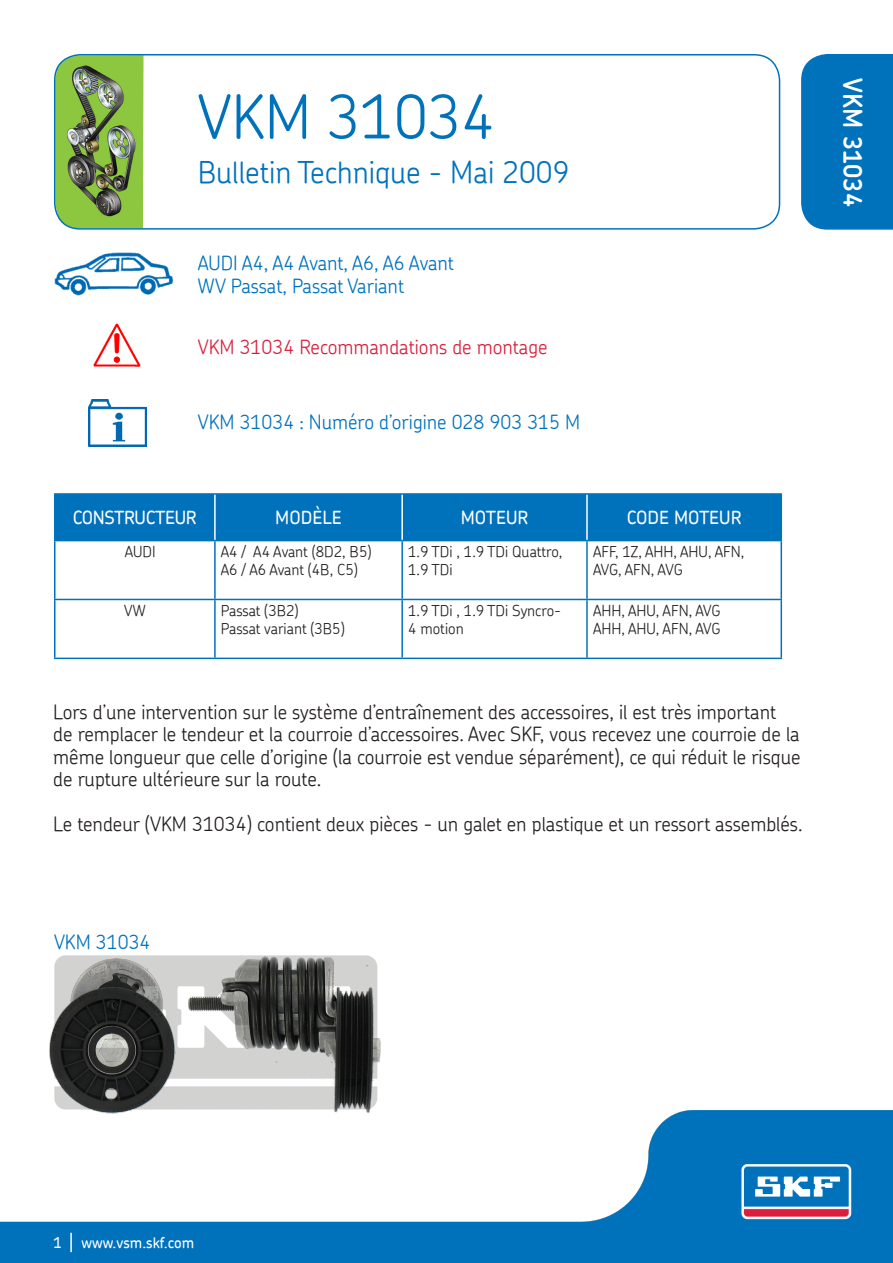
<style>
.page{position:relative;width:893px;height:1263px;background:#fff}
.page>*{position:absolute;margin:0;border:0;box-sizing:border-box;transform-origin:0 0}
.t1{font:300 60px "SKF Chevin";color:#0072bc}
.t2{font:300 30px "SKF Chevin";color:#0072bc}
.t3{font:600 25.5px "SKF Chevin";color:#fff}
.t4{font:300 19.5px/22.5px "SKF Chevin";color:#231f20}
.t5{font:300 19.5px "SKF Chevin";color:#0072bc}
.t6{font:300 19.5px "SKF Chevin";color:#da1f3d}
.t7{font:500 18px "SKF Chevin";color:#fff}
.t8{font:500 18px "SKF Chevin";letter-spacing:-.02em;color:#fff}
.t9{font:300 15px/18px "SKF Chevin";color:#231f20}
.t10{font:500 15px "SKF Chevin";color:#fff}
</style>
<div class="page">
<img style="left:54px;top:253px;width:119px;height:43px">
<img style="left:93px;top:323px;width:48px;height:44px">
<img style="left:88px;top:399px;width:59px;height:48px">
<img style="left:55px;top:55px;width:89px;height:172px">
<div style="left:54px;top:54px;width:726px;height:176px;border:2px solid #0072bc;border-radius:26px"></div>
<div style="left:801px;top:54px;width:92px;height:176px;background:#0072bc"></div>
<img style="left:0;top:1110px;width:893px;height:153px">
<svg style="left:70px;top:1233px;width:2px;height:19px"></svg>
<div style="left:56px;top:495px;width:724px;height:45px;background:#0072bc"></div>
<hr style="left:54px;top:541px;width:2px;height:58px;background:#0072bc">
<hr style="left:214px;top:541px;width:2px;height:58px;background:#0072bc">
<hr style="left:401px;top:541px;width:2px;height:58px;background:#0072bc">
<hr style="left:586px;top:541px;width:2px;height:58px;background:#0072bc">
<hr style="left:780px;top:541px;width:2px;height:58px;background:#0072bc">
<hr style="left:54px;top:599px;width:161px;height:1px;background:#0072bc">
<hr style="left:54px;top:600px;width:2px;height:58px;background:#0072bc">
<hr style="left:215px;top:599px;width:187px;height:1px;background:#0072bc">
<hr style="left:214px;top:600px;width:2px;height:58px;background:#0072bc">
<hr style="left:402px;top:599px;width:185px;height:1px;background:#0072bc">
<hr style="left:401px;top:600px;width:2px;height:58px;background:#0072bc">
<hr style="left:587px;top:599px;width:195px;height:1px;background:#0072bc">
<hr style="left:586px;top:600px;width:2px;height:58px;background:#0072bc">
<hr style="left:780px;top:600px;width:2px;height:58px;background:#0072bc">
<hr style="left:54px;top:658px;width:161px;height:1px;background:#0072bc">
<hr style="left:215px;top:658px;width:187px;height:1px;background:#0072bc">
<hr style="left:402px;top:658px;width:185px;height:1px;background:#0072bc">
<hr style="left:587px;top:658px;width:195px;height:1px;background:#0072bc">
<hr style="left:54px;top:493px;width:161px;height:2px;background:#0072bc">
<hr style="left:54px;top:495px;width:2px;height:45px;background:#0072bc">
<hr style="left:215px;top:493px;width:187px;height:2px;background:#0072bc">
<hr style="left:402px;top:493px;width:185px;height:2px;background:#0072bc">
<hr style="left:587px;top:493px;width:195px;height:2px;background:#0072bc">
<hr style="left:780px;top:495px;width:2px;height:45px;background:#0072bc">
<hr style="left:54px;top:540px;width:161px;height:1px;background:#0072bc">
<hr style="left:215px;top:540px;width:187px;height:1px;background:#0072bc">
<hr style="left:402px;top:540px;width:185px;height:1px;background:#0072bc">
<hr style="left:587px;top:540px;width:195px;height:1px;background:#0072bc">
<hr style="left:214px;top:495px;width:2px;height:45px;background:#fff">
<hr style="left:401px;top:495px;width:2px;height:45px;background:#fff">
<hr style="left:586px;top:495px;width:2px;height:45px;background:#fff">
<img style="left:40px;top:955px;width:353px;height:167px">
<p class="t1" style="left:198px;top:78px;width:299px">VKM 31034</p>
<p class="t2" style="left:198px;top:153px;width:373px">Bulletin Technique - Mai 2009</p>
<p class="t5" style="left:198px;top:250px;width:258px">AUDI A4, A4 Avant, A6, A6 Avant</p>
<p class="t5" style="left:198px;top:274px;width:208px">WV Passat, Passat Variant</p>
<p class="t6" style="left:198px;top:334px;width:351px">VKM 31034 Recommandations de montage</p>
<p class="t5" style="left:198px;top:410px;width:384px">VKM 31034 : Numéro d’origine 028 903 315 M</p>
<p class="t8" style="left:73px;top:506px;width:125px">CONSTRUCTEUR</p>
<p class="t7" style="left:275px;top:506px;width:68px">MODÈLE</p>
<p class="t7" style="left:461px;top:506px;width:69px">MOTEUR</p>
<p class="t7" style="left:627px;top:506px;width:116px">CODE MOTEUR</p>
<p class="t9" style="left:125px;top:543px;width:32px">AUDI</p>
<p class="t9" style="left:221px;top:543px;width:152px">A4 / A4 Avant (8D2, B5)</p>
<p class="t9" style="left:221px;top:561px;width:138px">A6 / A6 Avant (4B, C5)</p>
<p class="t9" style="left:408px;top:543px;width:156px">1.9 TDi , 1.9 TDi Quattro,<br>1.9 TDi</p>
<p class="t9" style="left:593px;top:543px;width:153px">AFF, 1Z, AHH, AHU, AFN,<br>AVG, AFN, AVG</p>
<p class="t9" style="left:124px;top:602px;width:23px">VW</p>
<p class="t9" style="left:221px;top:602px;width:79px">Passat (3B2)</p>
<p class="t9" style="left:221px;top:620px;width:125px">Passat variant (3B5)</p>
<p class="t9" style="left:408px;top:602px;width:155px">1.9 TDi , 1.9 TDi Syncro-<br>4 motion</p>
<p class="t9" style="left:593px;top:602px;width:129px">AHH, AHU, AFN, AVG<br>AHH, AHU, AFN, AVG</p>
<p class="t4" style="left:53px;top:700px;width:749px">Lors d’une intervention sur le système d’entraînement des accessoires, il est très important<br>de remplacer le tendeur et la courroie d’accessoires. Avec SKF, vous recevez une courroie de la même longueur que celle d’origine (la courroie est vendue séparément), ce qui réduit le risque de rupture ultérieure sur la route.</p>
<p class="t4" style="left:53px;top:813px;width:751px">Le tendeur (VKM 31034) contient deux pièces - un galet en plastique et un ressort assemblés.</p>
<p class="t5" style="left:54px;top:929px;width:98px">VKM 31034</p>
<p class="t3" style="left:869px;top:78px;width:130px;rotate:90deg">VKM 31034</p>
<p class="t10" style="left:53px;top:1232px;width:142px">1 www.vsm.skf.com</p>
</div>
